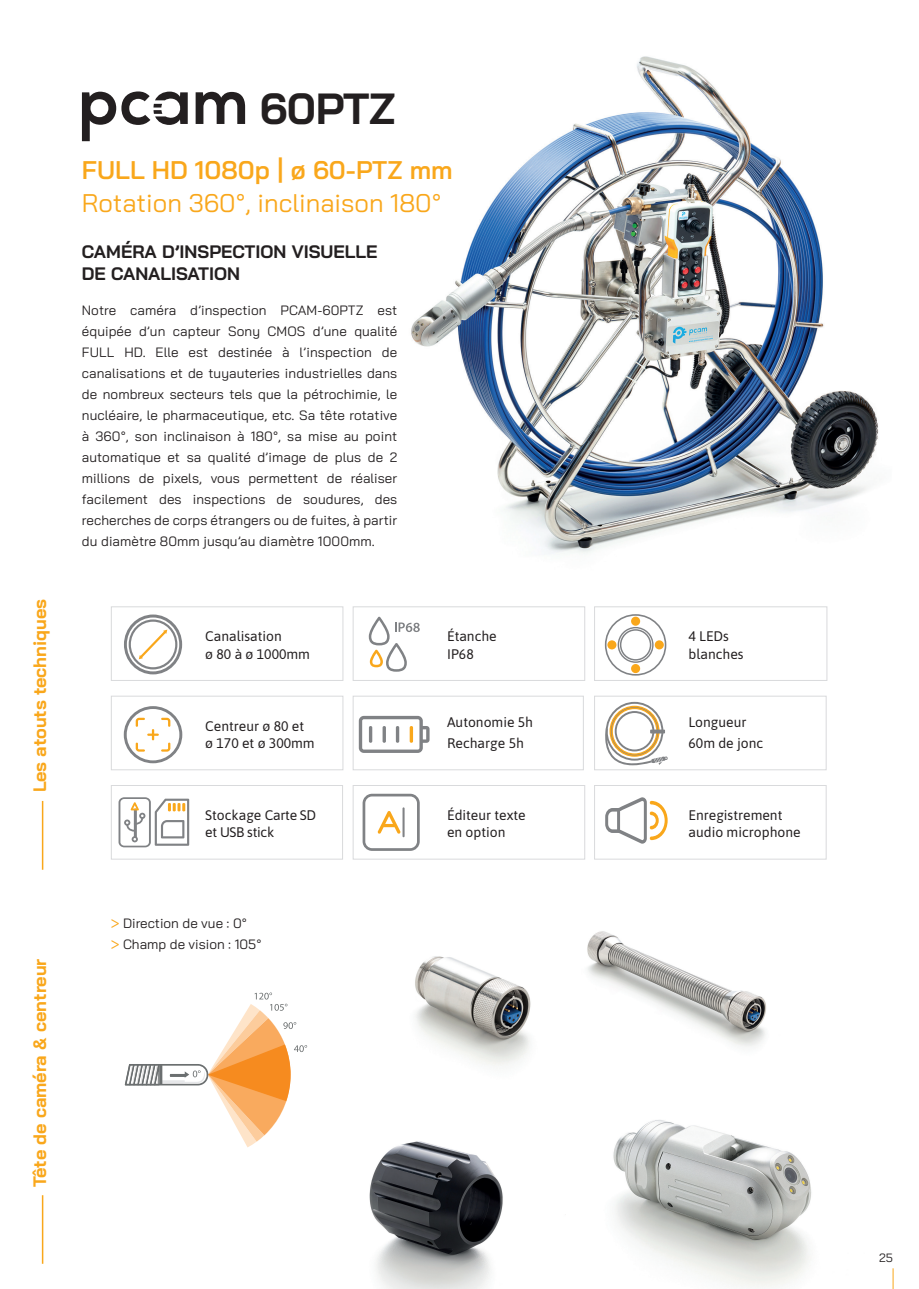
<style>
.page{position:relative;width:919px;height:1289px;background:#fff}
.page>*{position:absolute;margin:0;border:0;box-sizing:border-box;transform-origin:0 0}
.t1{font:700 43.5px "Bai Jamjuree";letter-spacing:-.01em;color:#231f20}
.t2{font:25.5px "Bai Jamjuree";color:#f9a71b}
.t3{font:600 25.5px "Bai Jamjuree";color:#f9a71b}
.t4{font:700 18px/22.5px "Bai Jamjuree";color:#231f20}
.t5{font:700 18px "Bai Jamjuree";color:#f9a71b}
.t6{font:13.8px/17.4px "Asap";color:#231f20}
.t7{font:13.8px/17.4px "Asap";letter-spacing:-.02em;color:#231f20}
.t8{font:13.5px/21px "Bai Jamjuree";letter-spacing:.005em;color:#231f20;text-align:justify}
.t9{font:12px "Bai Jamjuree";color:#231f20}
.s1{font-size:15px;color:#f9a71b}
</style>
<div class="page">
<svg style="left:892px;top:1268px;width:1px;height:20px"></svg>
<div style="left:594px;top:695px;width:232px;height:75px;border:1px solid #d9dadc"></div>
<svg style="left:605px;top:702px;width:62px;height:63px"></svg>
<div style="left:353px;top:606px;width:232px;height:74px;border:1px solid #d9dadc"></div>
<svg style="left:369px;top:616px;width:51px;height:55px"></svg>
<div style="left:353px;top:695px;width:230px;height:75px;border:1px solid #d9dadc"></div>
<svg style="left:359px;top:716px;width:70px;height:37px"></svg>
<div style="left:353px;top:785px;width:232px;height:74px;border:1px solid #d9dadc"></div>
<svg style="left:362px;top:793px;width:57px;height:57px"></svg>
<hr style="left:402px;top:807px;width:2px;height:30px;background:#808285">
<svg style="left:124px;top:614px;width:58px;height:60px"></svg>
<div style="left:111px;top:695px;width:232px;height:75px;border:1px solid #d9dadc"></div>
<svg style="left:124px;top:706px;width:58px;height:57px"></svg>
<div style="left:111px;top:785px;width:232px;height:74px;border:1px solid #d9dadc"></div>
<svg style="left:118px;top:797px;width:71px;height:50px"></svg>
<div style="left:111px;top:606px;width:232px;height:74px;border:1px solid #d9dadc"></div>
<div style="left:594px;top:606px;width:233px;height:74px;border:1px solid #d9dadc"></div>
<div style="left:594px;top:785px;width:232px;height:74px;border:1px solid #d9dadc"></div>
<svg style="left:605px;top:797px;width:62px;height:46px"></svg>
<hr style="left:42px;top:801px;width:1px;height:68px;background:#f9a71b">
<hr style="left:42px;top:1195px;width:1px;height:68px;background:#f9a71b">
<img style="left:411px;top:56px;width:468px;height:498px">
<img style="left:613px;top:1120px;width:199px;height:167px">
<img style="left:587px;top:931px;width:179px;height:116px">
<img style="left:415px;top:956px;width:116px;height:110px">
<svg style="left:605px;top:614px;width:61px;height:61px"></svg>
<div style="left:631px;top:664px;width:9px;height:9px;background:#f9a71b;border-radius:50%"></div>
<div style="left:607px;top:640px;width:9px;height:9px;background:#f9a71b;border-radius:50%"></div>
<div style="left:631px;top:616px;width:9px;height:9px;background:#f9a71b;border-radius:50%"></div>
<div style="left:654px;top:640px;width:9px;height:9px;background:#f9a71b;border-radius:50%"></div>
<svg style="left:125px;top:992px;width:182px;height:155px"></svg>
<img style="left:369px;top:1141px;width:134px;height:147px">
<svg style="left:196px;top:92px;width:49px;height:32px"></svg>
<svg style="left:82px;top:91px;width:106px;height:50px"></svg>
<h3 class="t5" style="left:29px;top:792px;width:195px;rotate:-90deg">Les atouts techniques</h3>
<h3 class="t5" style="left:29px;top:1186px;width:229px;rotate:-90deg">Tête de caméra &amp; centreur</h3>
<h1 class="t1" style="left:260px;top:84px;width:137px">60PTZ</h1>
<h2 class="t3" style="left:82px;top:155px;width:372px">FULL HD 1080p | ø 60-PTZ mm</h2>
<h2 class="t2" style="left:82px;top:181px;width:361px">Rotation 360°, inclinaison 180°</h2>
<h3 class="t4" style="left:82px;top:240px;width:297px">CAMÉRA D’INSPECTION VISUELLE<br>DE CANALISATION</h3>
<p class="t8" style="left:82px;top:299px;width:317px">Notre caméra d’inspection PCAM-60PTZ est équipée d’un capteur Sony CMOS d’une qualité FULL HD. Elle est destinée à l’inspection de canalisations et de tuyauteries industrielles dans de nombreux secteurs tels que la pétrochimie, le nucléaire, le pharmaceutique, etc. Sa tête rotative à 360°, son inclinaison à 180°, sa mise au point automatique et sa qualité d’image de plus de 2 millions de pixels, vous permettent de réaliser facilement des inspections de soudures, des recherches de corps étrangers ou de fuites, à partir du diamètre 80mm jusqu’au diamètre 1000mm.</p>
<p class="t6" style="left:205px;top:627px;width:106px">Canalisation<br>ø 80 à ø 1000mm</p>
<p class="t6" style="left:205px;top:716px;width:111px">Centreur ø 80 et ø 170 et ø 300mm</p>
<p class="t7" style="left:205px;top:805px;width:112px">Stockage Carte SD et USB stick</p>
<p class="t8" style="left:111px;top:912px;width:152px"><span class="s1">&gt;</span> Direction de vue : 0°<br><span class="s1">&gt;</span> Champ de vision : 105°</p>
<p class="t6" style="left:447px;top:627px;width:51px">Étanche<br>IP68</p>
<p class="t6" style="left:447px;top:711px;width:88px;line-height:20.9px">Autonomie 5h<br>Recharge 5h</p>
<p class="t6" style="left:447px;top:805px;width:80px">Éditeur texte en option</p>
<p class="t6" style="left:688px;top:627px;width:57px">4 LEDs blanches</p>
<p class="t6" style="left:688px;top:711px;width:76px;line-height:20.9px">Longueur<br>60m de jonc</p>
<p class="t6" style="left:688px;top:805px;width:114px">Enregistrement audio microphone</p>
<p class="t9" style="left:879px;top:1247px;width:15px">25</p>
</div>
